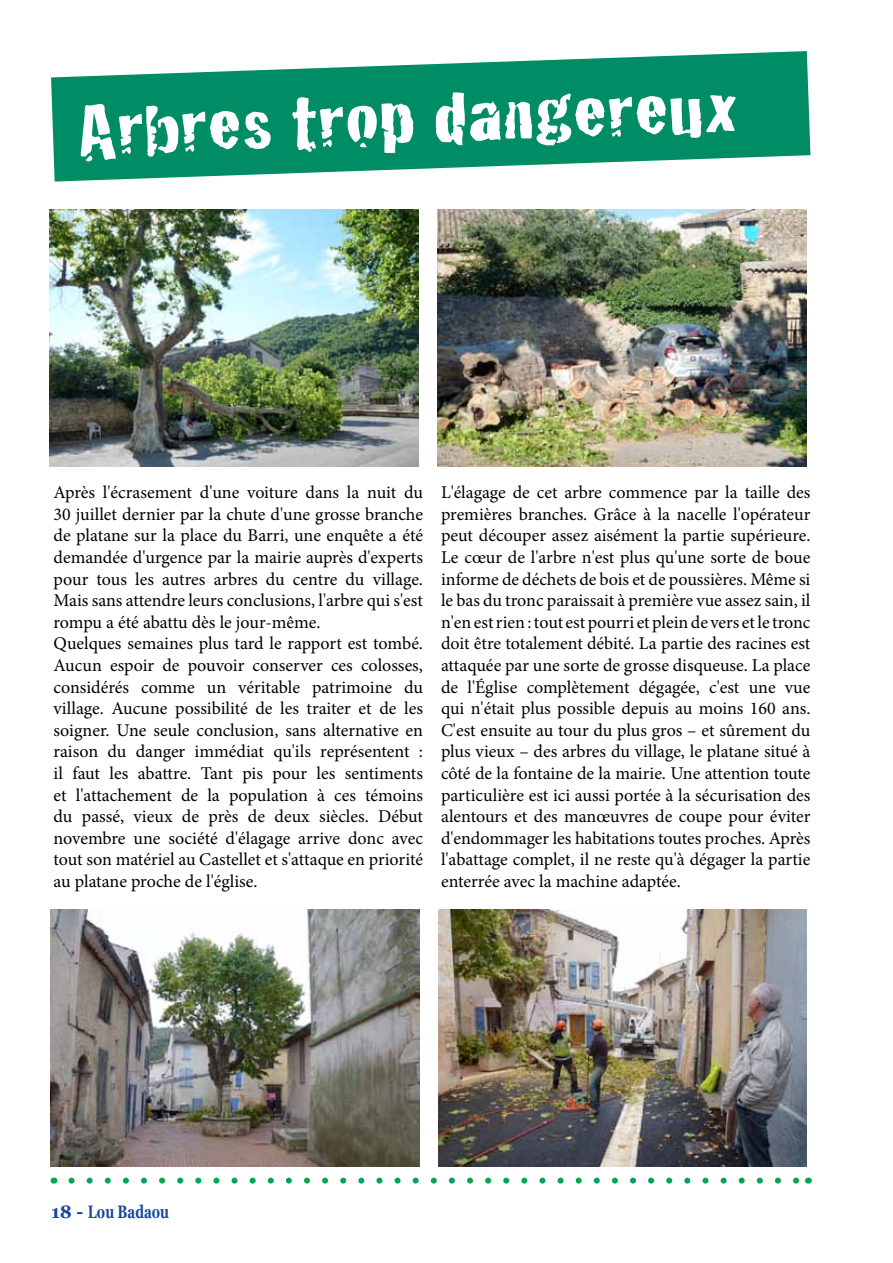
<style>
.page{position:relative;width:893px;height:1263px;background:#fff}
.page>*{position:absolute;margin:0;border:0;box-sizing:border-box;transform-origin:0 0}
.t1{font:75px "Cracked";color:#fff;scale:1.3 1}
.t2{font:18px/21.6px "Minion Pro";color:#000}
.t3{font:700 18px "Georgia";color:#17479e}
</style>
<div class="page">
<svg style="left:71px;top:1177px;width:728px;height:6px"></svg>
<svg style="left:51px;top:51px;width:759px;height:131px;fill:#008d65"></svg>
<img style="left:438px;top:209px;width:368px;height:258px">
<img style="left:50px;top:209px;width:369px;height:258px">
<img style="left:438px;top:909px;width:369px;height:257px">
<img style="left:50px;top:909px;width:369px;height:257px">
<h1 class="t1" style="left:75px;top:71px;width:510px;rotate:-2deg">Arbres trop dangereux</h1>
<p class="t2" style="left:54px;top:482px;width:371px">Après l'écrasement d'une voiture dans la nuit du 30 juillet dernier par la chute d'une grosse branche de platane sur la place du Barri, une enquête a été demandée d'urgence par la mairie auprès d'experts pour tous les autres arbres du centre du village.<br>Mais sans attendre leurs conclusions, l'arbre qui s'est rompu a été abattu dès le jour-même.<br>Quelques semaines plus tard le rapport est tombé.<br>Aucun espoir de pouvoir conserver ces colosses, considérés comme un véritable patrimoine du village. Aucune possibilité de les traiter et de les soigner. Une seule conclusion, sans alternative en raison du danger immédiat qu'ils représentent : il faut les abattre. Tant pis pour les sentiments et l'attachement de la population à ces témoins du passé, vieux de près de deux siècles. Début novembre une société d'élagage arrive donc avec tout son matériel au Castellet et s'attaque en priorité au platane proche de l'église.</p>
<p class="t2" style="left:441px;top:482px;width:371px;text-align:justify">L'élagage de cet arbre commence par la taille des premières branches. Grâce à la nacelle l'opérateur peut découper assez aisément la partie supérieure.<br>Le cœur de l'arbre n'est plus qu'une sorte de boue informe de déchets de bois et de poussières. Même si le bas du tronc paraissait à première vue assez sain, il n'en est rien : tout est pourri et plein de vers et le tronc doit être totalement débité. La partie des racines est attaquée par une sorte de grosse disqueuse. La place de l'Église complètement dégagée, c'est une vue qui n'était plus possible depuis au moins 160 ans.<br>C'est ensuite au tour du plus gros – et sûrement du plus vieux – des arbres du village, le platane situé à côté de la fontaine de la mairie. Une attention toute particulière est ici aussi portée à la sécurisation des alentours et des manœuvres de coupe pour éviter d'endommager les habitations toutes proches. Après l'abattage complet, il ne reste qu'à dégager la partie enterrée avec la machine adaptée.</p>
<p class="t3" style="left:51px;top:1198px;width:120px">18 - Lou Badaou</p>
</div>
